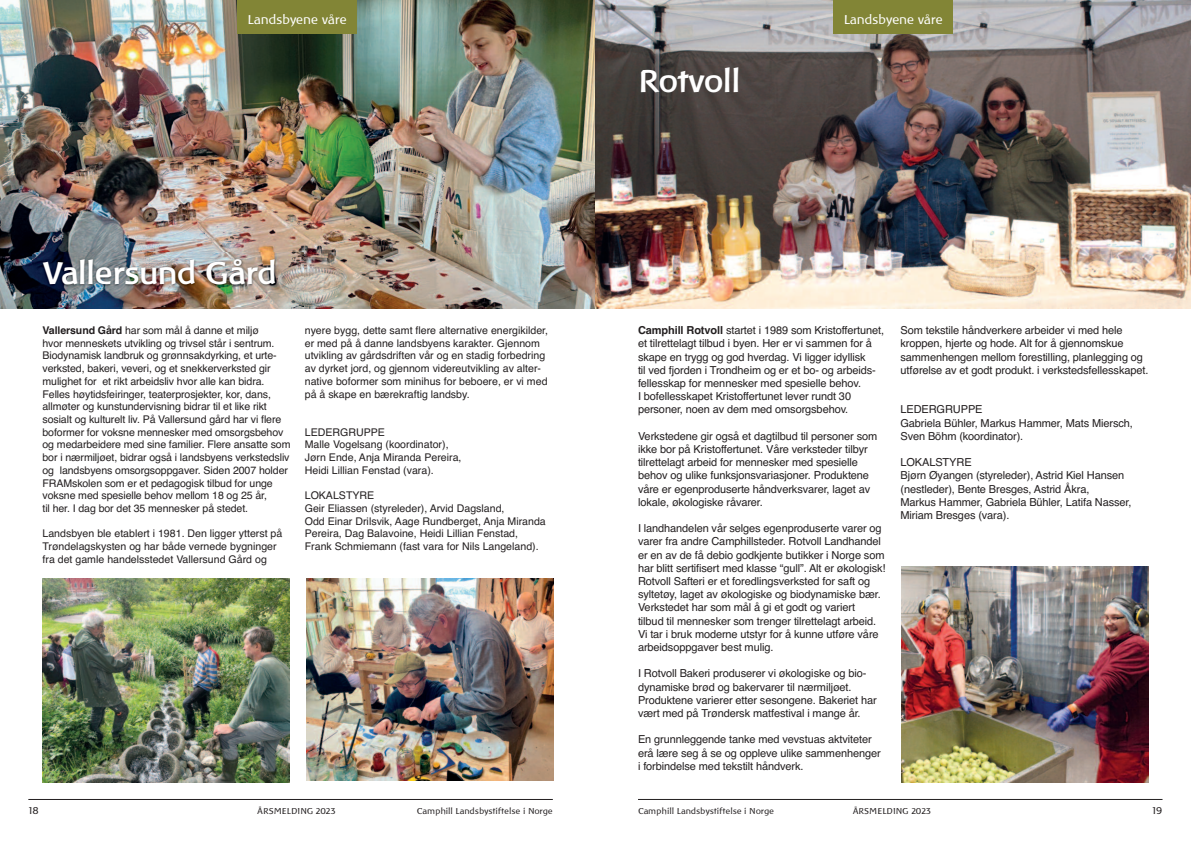
<style>
.page{position:relative;width:1191px;height:842px;background:#fff}
.page>*{position:absolute;margin:0;border:0;box-sizing:border-box;transform-origin:0 0}
.t1{font:700 32px "Baar Philos";letter-spacing:-.015em;color:#fff}
.t2{font:13px "Baar Philos";letter-spacing:-.015em;color:#fff}
.t3{font:11px/13.2px "Helvetica";letter-spacing:-.01em;color:#231f20}
.t4{font:10.6px/12.7px "Helvetica";letter-spacing:-.01em;color:#231f20}
.t5{font:10px "Baar Philos";color:#231f20}
.t6{font:8.6px "Baar Philos";color:#231f20}
.s1{font-weight:700}
</style>
<div class="page">
<hr style="left:28px;top:799px;width:525px;height:1px;background:#231f20">
<img style="left:0;top:0;width:595px;height:309px">
<img style="left:33px;top:252px;width:270px;height:54px">
<div style="left:237px;top:0;width:120px;height:34px;background:#828536"></div>
<img style="left:43px;top:578px;width:246px;height:204px">
<img style="left:306px;top:578px;width:247px;height:202px">
<hr style="left:638px;top:799px;width:524px;height:1px;background:#231f20">
<img style="left:595px;top:0;width:596px;height:309px">
<div style="left:834px;top:0;width:119px;height:34px;background:#828536"></div>
<img style="left:901px;top:567px;width:247px;height:216px">
<p class="t2" style="left:248px;top:13px;width:101px">Landsbyene våre</p>
<p class="t2" style="left:843px;top:13px;width:101px">Landsbyene våre</p>
<h1 class="t1" style="left:638px;top:62px;width:104px">Rotvoll</h1>
<h1 class="t1" style="left:43px;top:255px;width:235px">Vallersund Gård</h1>
<p class="t4" style="left:43px;top:324px;width:249px"><span class="s1">Vallersund Gård</span> har som mål å danne et miljø<br>hvor menneskets utvikling og trivsel står i sentrum.<br>Biodynamisk landbruk og grønnsakdyrking, et urte&shy;verksted, bakeri, veveri, og et snekkerverksted gir mulighet for et rikt arbeidsliv hvor alle kan bidra.<br>Felles høytidsfeiringer, teaterprosjekter, kor, dans, allmøter og kunstundervisning bidrar til et like rikt sosialt og kulturelt liv. På Vallersund gård har vi flere boformer for voksne mennesker med omsorgsbehov og medarbeidere med sine familier. Flere ansatte som bor i nærmiljøet, bidrar også i landsbyens verkstedsliv og landsbyens omsorgsoppgaver. Siden 2007 holder FRAMskolen som er et pedagogisk tilbud for unge voksne med spesielle behov mellom 18 og 25 år,<br>til her. I dag bor det 35 mennesker på stedet.</p>
<p class="t4" style="left:43px;top:527px;width:241px">Landsbyen ble etablert i 1981. Den ligger ytterst på<br>Trøndelagskysten og har både vernede bygninger fra det gamle handelsstedet Vallersund Gård og</p>
<p class="t4" style="left:305px;top:324px;width:245px">nyere bygg, dette samt flere alternative energikilder, er med på å danne landsbyens karakter. Gjennom utvikling av gårdsdriften vår og en stadig forbedring av dyrket jord, og gjennom videreutvikling av alter&shy;native boformer som minihus for beboere, er vi med på å skape en bærekraftig landsby.</p>
<p class="t4" style="left:305px;top:426px;width:158px">LEDERGRUPPE<br>Malle Vogelsang (koordinator),<br>Jørn Ende, Anja Miranda Pereira,<br>Heidi Lillian Fenstad (vara).</p>
<p class="t4" style="left:305px;top:489px;width:242px">LOKALSTYRE<br>Geir Eliassen (styreleder), Arvid Dagsland,<br>Odd Einar Drilsvik, Aage Rundberget, Anja Miranda Pereira, Dag Balavoine, Heidi Lillian Fenstad, Frank Schmiemann (fast vara for Nils Langeland).</p>
<p class="t3" style="left:638px;top:324px;width:248px"><span class="s1">Camphill Rotvoll</span> startet i 1989 som Kristoffertunet, et tilrettelagt tilbud i byen. Her er vi sammen for å skape en trygg og god hverdag. Vi ligger idyllisk<br>til ved fjorden i Trondheim og er et bo- og arbeids&shy;fellesskap for mennesker med spesielle behov.<br>I bofellesskapet Kristoffertunet lever rundt 30 personer, noen av dem med omsorgsbehov.</p>
<p class="t3" style="left:638px;top:429px;width:241px">Verkstedene gir også et dagtilbud til personer som ikke bor på Kristoffertunet. Våre verksteder tilbyr tilrettelagt arbeid for mennesker med spesielle behov og ulike funksjonsvariasjoner. Produktene våre er egenproduserte håndverksvarer, laget av lokale, økologiske råvarer.</p>
<p class="t3" style="left:638px;top:522px;width:249px">I landhandelen vår selges egenproduserte varer og varer fra andre Camphillsteder. Rotvoll Landhandel er en av de få debio godkjente butikker i Norge som har blitt sertifisert med klasse “gull”. Alt er økologisk!<br>Rotvoll Safteri er et foredlingsverksted for saft og syltetøy, laget av økologiske og biodynamiske bær.<br>Verkstedet har som mål å gi et godt og variert<br>tilbud til mennesker som trenger tilrettelagt arbeid.<br>Vi tar i bruk moderne utstyr for å kunne utføre våre arbeidsoppgaver best mulig.</p>
<p class="t3" style="left:638px;top:667px;width:240px">I Rotvoll Bakeri produserer vi økologiske og bio&shy;dynamiske brød og bakervarer til nærmiljøet.<br>Produktene varierer etter sesongene. Bakeriet har vært med på Trøndersk matfestival i mange år.</p>
<p class="t3" style="left:638px;top:733px;width:244px">En grunnleggende tanke med vevstuas aktviteter erå lære seg å se og oppleve ulike sammenhenger i forbindelse med tekstilt håndverk.</p>
<p class="t3" style="left:900px;top:324px;width:249px">Som tekstile håndverkere arbeider vi med hele kroppen, hjerte og hode. Alt for å gjennomskue sammenhengen mellom forestilling, planlegging og utførelse av et godt produkt. i verkstedsfellesskapet.</p>
<p class="t3" style="left:900px;top:403px;width:234px">LEDERGRUPPE<br>Gabriela Bühler, Markus Hammer, Mats Miersch,<br>Sven Böhm (koordinator).</p>
<p class="t3" style="left:900px;top:456px;width:233px">LOKALSTYRE<br>Bjørn Øyangen (styreleder), Astrid Kiel Hansen (nestleder), Bente Bresges, Astrid Åkra,<br>Markus Hammer, Gabriela Bühler, Latifa Nasser, Miriam Bresges (vara).</p>
<p class="t5" style="left:28px;top:804px;width:12px">18</p>
<p class="t6" style="left:257px;top:806px;width:80px">ÅRSMELDING 2023</p>
<p class="t6" style="left:417px;top:806px;width:137px">Camphill Landsbystiftelse i Norge</p>
<p class="t6" style="left:638px;top:806px;width:137px">Camphill Landsbystiftelse i Norge</p>
<p class="t6" style="left:853px;top:806px;width:80px">ÅRSMELDING 2023</p>
<p class="t5" style="left:1152px;top:804px;width:12px">19</p>
</div>
